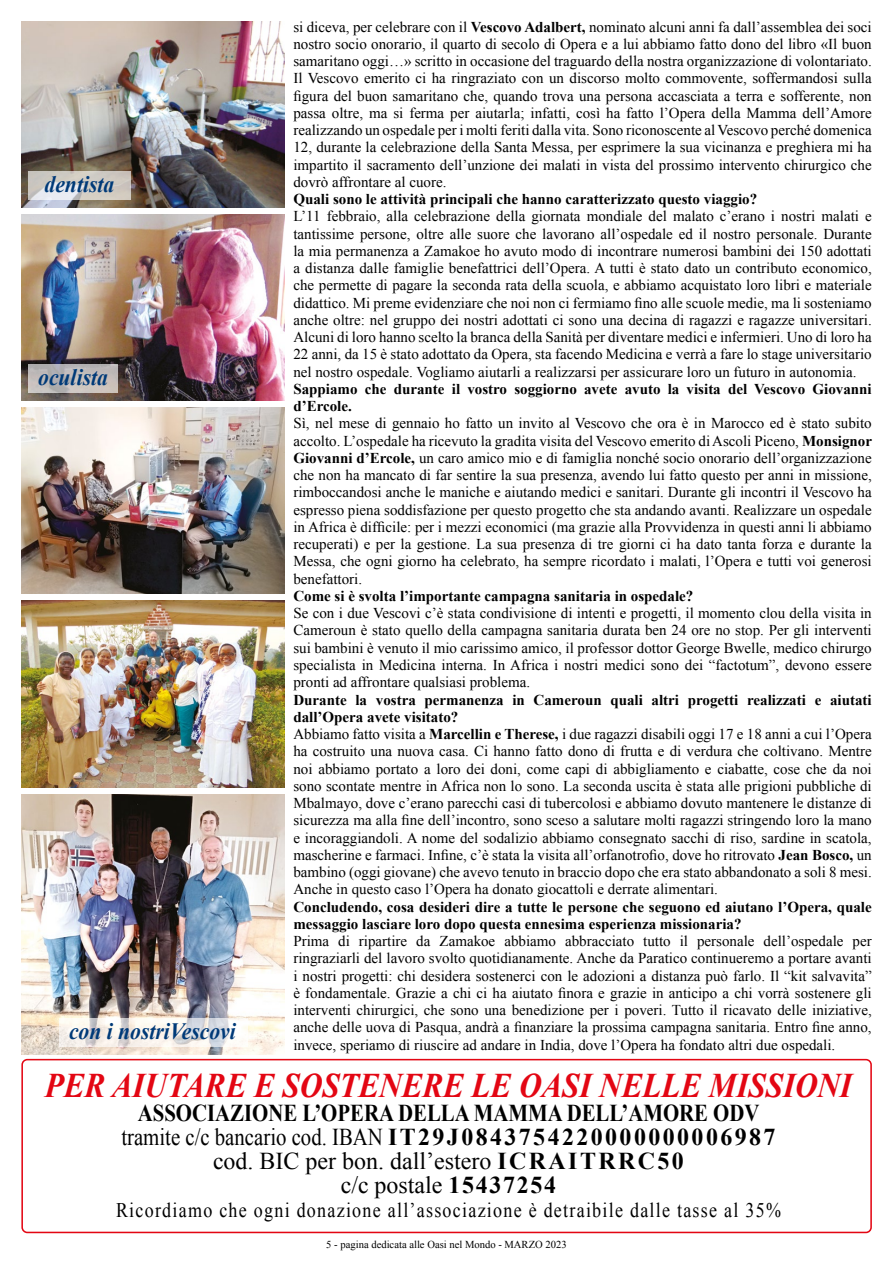
<style>
.page{position:relative;width:893px;height:1263px;background:#fff}
.page>*{position:absolute;margin:0;border:0;box-sizing:border-box;transform-origin:0 0}
.t1{font:italic 700 34.5px "Times New Roman";color:#e30613;scale:.9 1}
.t2{font:700 24.15px/24px "Times New Roman";color:#000;text-align:center;scale:.86 1}
.t3{font:italic 700 23.4px "Times New Roman";color:#003a78;scale:.92 1}
.t4{font:20.7px "Times New Roman";letter-spacing:.07em;color:#000;scale:.87 1}
.t5{font:15px/17.2px "Times New Roman";color:#000;text-align:justify}
.t6{font:700 15px/17.2px "Times New Roman";color:#000}
.t7{font:10.65px "Times New Roman";color:#000}
.s1{font-weight:700}
.s2{font-weight:400}
</style>
<div class="page">
<div style="left:21px;top:1059px;width:851px;height:174px;border:2px solid #e30613;border-radius:5px"></div>
<img style="left:21px;top:21px;width:264px;height:187px">
<img style="left:21px;top:214px;width:264px;height:186px">
<img style="left:21px;top:407px;width:264px;height:187px">
<img style="left:21px;top:601px;width:264px;height:186px">
<img style="left:21px;top:794px;width:264px;height:260px">
<svg style="left:29px;top:171px;width:102px;height:29px;background:#d4d0cc"></svg>
<svg style="left:29px;top:364px;width:89px;height:29px;background:#bfbab8"></svg>
<svg style="left:59px;top:1018px;width:189px;height:29px"></svg>
<h3 class="t3" style="left:45px;top:168px;width:77px">dentista</h3>
<h3 class="t3" style="left:38px;top:361px;width:77px">oculista</h3>
<h3 class="t3" style="left:69px;top:1015px;width:183px">con i nostriVescovi</h3>
<p class="t5" style="left:293px;top:18px;width:580px">si diceva, per celebrare con il <span class="s1">Vescovo Adalbert,</span> nominato alcuni anni fa dall’assemblea dei soci nostro socio onorario, il quarto di secolo di Opera e a lui abbiamo fatto dono del libro «Il buon samaritano oggi…» scritto in occasione del traguardo della nostra organizzazione di volontariato.<br>Il Vescovo emerito ci ha ringraziato con un discorso molto commovente, soffermandosi sulla figura del buon samaritano che, quando trova una persona accasciata a terra e sofferente, non passa oltre, ma si ferma per aiutarla; infatti, così ha fatto l’Opera della Mamma dell’Amore realizzando un ospedale per i molti feriti dalla vita. Sono riconoscente al Vescovo perché domenica 12, durante la celebrazione della Santa Messa, per esprimere la sua vicinanza e preghiera mi ha impartito il sacramento dell’unzione dei malati in vista del prossimo intervento chirurgico che dovrò affrontare al cuore.</p>
<p class="t6" style="left:293px;top:190px;width:465px">Quali sono le attività principali che hanno caratterizzato questo viaggio?</p>
<p class="t5" style="left:293px;top:208px;width:580px">L’11 febbraio, alla celebrazione della giornata mondiale del malato c’erano i nostri malati e tantissime persone, oltre alle suore che lavorano all’ospedale ed il nostro personale. Durante la mia permanenza a Zamakoe ho avuto modo di incontrare numerosi bambini dei 150 adottati a distanza dalle famiglie benefattrici dell’Opera. A tutti è stato dato un contributo economico, che permette di pagare la seconda rata della scuola, e abbiamo acquistato loro libri e materiale didattico. Mi preme evidenziare che noi non ci fermiamo fino alle scuole medie, ma li sosteniamo anche oltre: nel gruppo dei nostri adottati ci sono una decina di ragazzi e ragazze universitari.<br>Alcuni di loro hanno scelto la branca della Sanità per diventare medici e infermieri. Uno di loro ha 22 anni, da 15 è stato adottato da Opera, sta facendo Medicina e verrà a fare lo stage universitario nel nostro ospedale. Vogliamo aiutarli a realizzarsi per assicurare loro un futuro in autonomia.</p>
<p class="t6" style="left:293px;top:380px;width:580px">Sappiamo che durante il vostro soggiorno avete avuto la visita del Vescovo Giovanni d’Ercole.</p>
<p class="t5" style="left:293px;top:415px;width:580px">Sì, nel mese di gennaio ho fatto un invito al Vescovo che ora è in Marocco ed è stato subito accolto. L’ospedale ha ricevuto la gradita visita del Vescovo emerito di Ascoli Piceno, <span class="s1">Monsignor Giovanni d’Ercole,</span> un caro amico mio e di famiglia nonché socio onorario dell’organizzazione che non ha mancato di far sentire la sua presenza, avendo lui fatto questo per anni in missione, rimboccandosi anche le maniche e aiutando medici e sanitari. Durante gli incontri il Vescovo ha espresso piena soddisfazione per questo progetto che sta andando avanti. Realizzare un ospedale in Africa è difficile: per i mezzi economici (ma grazie alla Provvidenza in questi anni li abbiamo recuperati) e per la gestione. La sua presenza di tre giorni ci ha dato tanta forza e durante la Messa, che ogni giorno ha celebrato, ha sempre ricordato i malati, l’Opera e tutti voi generosi benefattori.</p>
<p class="t6" style="left:293px;top:587px;width:401px">Come si è svolta l’importante campagna sanitaria in ospedale?</p>
<p class="t5" style="left:293px;top:604px;width:580px">Se con i due Vescovi c’è stata condivisione di intenti e progetti, il momento clou della visita in Cameroun è stato quello della campagna sanitaria durata ben 24 ore no stop. Per gli interventi sui bambini è venuto il mio carissimo amico, il professor dottor George Bwelle, medico chirurgo specialista in Medicina interna. In Africa i nostri medici sono dei “factotum”, devono essere pronti ad affrontare qualsiasi problema.</p>
<p class="t5" style="left:293px;top:691px;width:580px;text-align:left"><span class="s1">Durante la vostra permanenza in Cameroun quali altri progetti realizzati e aiutati dall’Opera avete visitato?<br></span>Abbiamo fatto visita a <span class="s1">Marcellin e Therese,</span> i due ragazzi disabili oggi 17 e 18 anni a cui l’Opera ha costruito una nuova casa. Ci hanno fatto dono di frutta e di verdura che coltivano. Mentre noi abbiamo portato a loro dei doni, come capi di abbigliamento e ciabatte, cose che da noi sono scontate mentre in Africa non lo sono. La seconda uscita è stata alle prigioni pubbliche di Mbalmayo, dove c’erano parecchi casi di tubercolosi e abbiamo dovuto mantenere le distanze di sicurezza ma alla fine dell’incontro, sono sceso a salutare molti ragazzi stringendo loro la mano e incoraggiandoli. A nome del sodalizio abbiamo consegnato sacchi di riso, sardine in scatola, mascherine e farmaci. Infine, c’è stata la visita all’orfanotrofio, dove ho ritrovato <span class="s1">Jean Bosco,</span> un bambino (oggi giovane) che avevo tenuto in braccio dopo che era stato abbandonato a soli 8 mesi.<br>Anche in questo caso l’Opera ha donato giocattoli e derrate alimentari.</p>
<p class="t6" style="left:293px;top:897px;width:580px">Concludendo, cosa desideri dire a tutte le persone che seguono ed aiutano l’Opera, quale messaggio lasciare loro dopo questa ennesima esperienza missionaria?</p>
<p class="t5" style="left:293px;top:932px;width:580px">Prima di ripartire da Zamakoe abbiamo abbracciato tutto il personale dell’ospedale per ringraziarli del lavoro svolto quotidianamente. Anche da Paratico continueremo a portare avanti i nostri progetti: chi desidera sostenerci con le adozioni a distanza può farlo. Il “kit salvavita” è fondamentale. Grazie a chi ci ha aiutato finora e grazie in anticipo a chi vorrà sostenere gli interventi chirurgici, che sono una benedizione per i poveri. Tutto il ricavato delle iniziative, anche delle uova di Pasqua, andrà a finanziare la prossima campagna sanitaria. Entro fine anno, invece, speriamo di riuscire ad andare in India, dove l’Opera ha fondato altri due ospedali.</p>
<h1 class="t1" style="left:45px;top:1061px;width:898px">PER AIUTARE E SOSTENERE LE OASI NELLE MISSIONI</h1>
<h2 class="t2" style="left:121px;top:1100px;width:762px">ASSOCIAZIONE L’OPERA DELLA MAMMA DELL’AMORE ODV <span class="s2">tramite c/c bancario cod. IBAN</span> IT29J0843754220000000006987 <span class="s2">cod. BIC per bon. dall’estero</span> ICRAITRRC50<br><span class="s2">c/c postale</span> 15437254</h2>
<h3 class="t4" style="left:116px;top:1196px;width:766px">Ricordiamo che ogni donazione all’associazione è detraibile dalle tasse al 35%</h3>
<p class="t7" style="left:326px;top:1237px;width:242px">5 - pagina dedicata alle Oasi nel Mondo - MARZO 2023</p>
</div>
